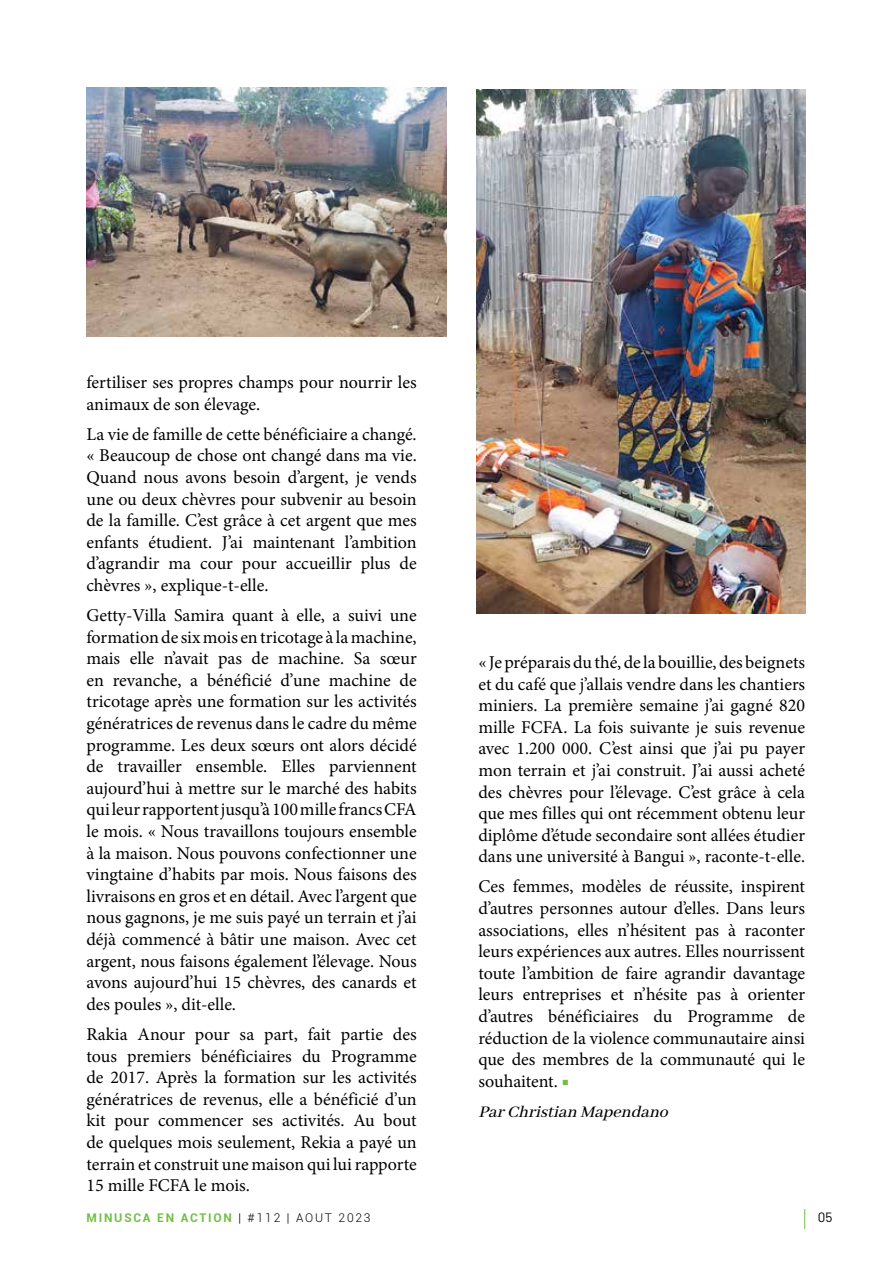
<style>
.page{position:relative;width:893px;height:1263px;background:#fff}
.page>*{position:absolute;margin:0;border:0;box-sizing:border-box;transform-origin:0 0}
.t1{font:18px/21.6px "Mignon";color:#000;text-align:justify}
.t2{font:italic 500 18px "Abhaya Libre";color:#000}
.t3{font:13.5px "Barlow";color:#000}
.t4{font:700 12px "Roboto";letter-spacing:.15em;color:#72bf44}
.s1{font-weight:300;color:#000}
.s2{font-family:"Minion Pro";color:#72bf44}
</style>
<div class="page">
<svg style="left:804px;top:1209px;width:1px;height:20px"></svg>
<img style="left:86px;top:87px;width:360px;height:250px">
<img style="left:476px;top:89px;width:329px;height:524px">
<p class="t1" style="left:86px;top:372px;width:332px">fertiliser ses propres champs pour nourrir les animaux de son élevage.</p>
<p class="t1" style="left:86px;top:423px;width:332px">La vie de famille de cette bénéficiaire a changé. « Beaucoup de chose ont changé dans ma vie.<br>Quand nous avons besoin d’argent, je vends une ou deux chèvres pour subvenir au besoin de la famille. C’est grâce à cet argent que mes enfants étudient. J’ai maintenant l’ambition d’agrandir ma cour pour accueillir plus de chèvres », explique-t-elle.</p>
<p class="t1" style="left:86px;top:604px;width:332px">Getty-Villa Samira quant à elle, a suivi une formation de six mois en tricotage à la machine, mais elle n’avait pas de machine. Sa sœur en revanche, a bénéficié d’une machine de tricotage après une formation sur les activités génératrices de revenus dans le cadre du même programme. Les deux sœurs ont alors décidé de travailler ensemble. Elles parviennent aujourd’hui à mettre sur le marché des habits qui leur rapportent jusqu’à 100 mille francs CFA le mois. « Nous travaillons toujours ensemble à la maison. Nous pouvons confectionner une vingtaine d’habits par mois. Nous faisons des livraisons en gros et en détail. Avec l’argent que nous gagnons, je me suis payé un terrain et j’ai déjà commencé à bâtir une maison. Avec cet argent, nous faisons également l’élevage. Nous avons aujourd’hui 15 chèvres, des canards et des poules », dit-elle.</p>
<p class="t1" style="left:86px;top:1023px;width:332px">Rakia Anour pour sa part, fait partie des tous premiers bénéficiaires du Programme de 2017. Après la formation sur les activités génératrices de revenus, elle a bénéficié d’un kit pour commencer ses activités. Au bout de quelques mois seulement, Rekia a payé un terrain et construit une maison qui lui rapporte 15 mille FCFA le mois.</p>
<p class="t4" style="left:86px;top:1209px;width:286px">MINUSCA EN ACTION <span class="s1">| #112 | AOUT 2023</span></p>
<p class="t1" style="left:478px;top:651px;width:328px">« Je préparais du thé, de la bouillie, des beignets et du café que j’allais vendre dans les chantiers miniers. La première semaine j’ai gagné 820 mille FCFA. La fois suivante je suis revenue avec 1.200 000. C’est ainsi que j’ai pu payer mon terrain et j’ai construit. J’ai aussi acheté des chèvres pour l’élevage. C’est grâce à cela que mes filles qui ont récemment obtenu leur diplôme d’étude secondaire sont allées étudier dans une université à Bangui », raconte-t-elle.</p>
<p class="t1" style="left:478px;top:876px;width:328px">Ces femmes, modèles de réussite, inspirent d’autres personnes autour d’elles. Dans leurs associations, elles n’hésitent pas à raconter leurs expériences aux autres. Elles nourrissent toute l’ambition de faire agrandir davantage leurs entreprises et n’hésite pas à orienter d’autres bénéficiaires du Programme de réduction de la violence communautaire ainsi que des membres de la communauté qui le souhaitent. <span class="s2">■</span></p>
<p class="t2" style="left:478px;top:1102px;width:196px">ParChristian Mapendano</p>
<p class="t3" style="left:818px;top:1209px;width:16px">05</p>
</div>
